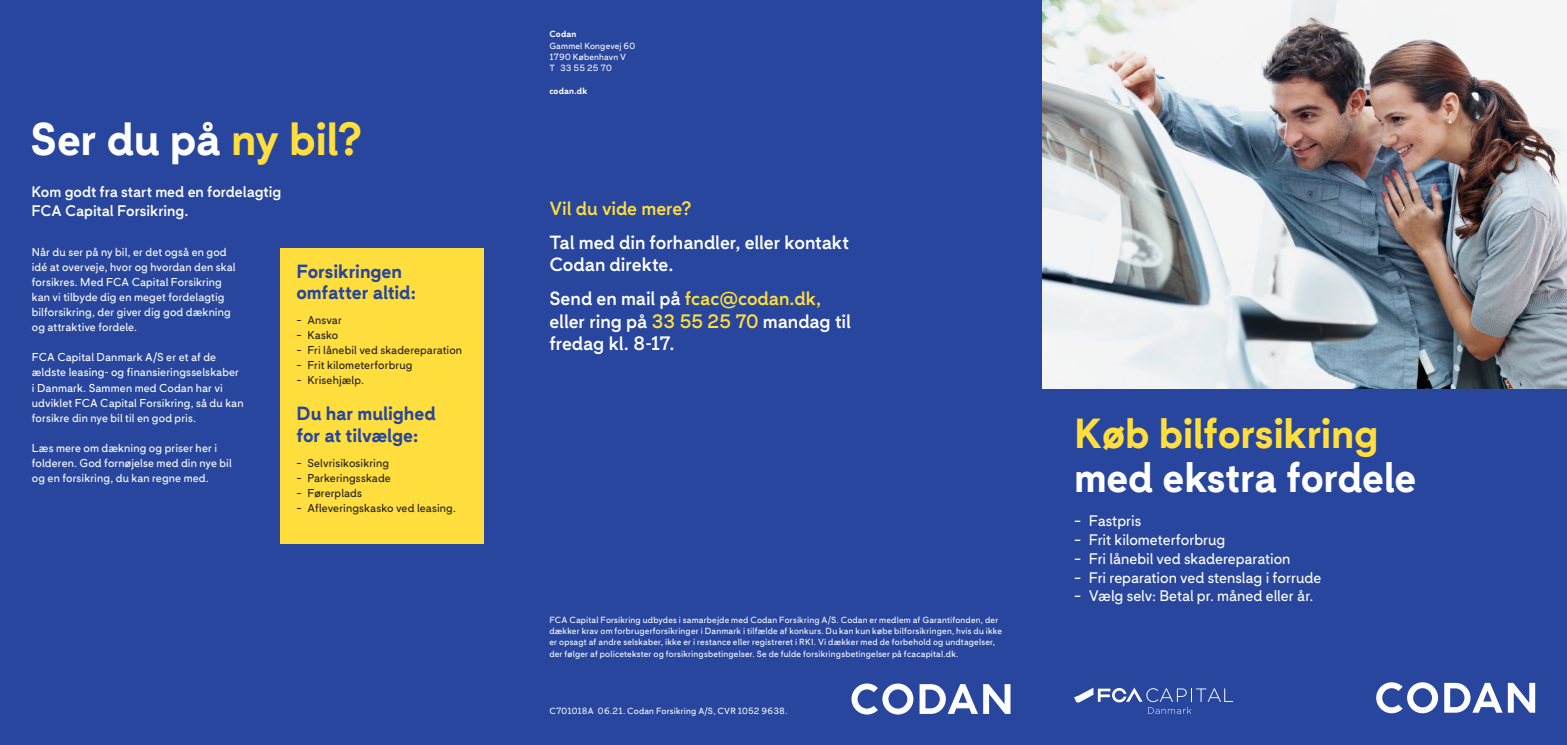
<style>
.page{position:relative;width:1567px;height:745px;background:#fff}
.page>*{position:absolute;margin:0;border:0;box-sizing:border-box;transform-origin:0 0}
.t1{font:700 45px "Codan";letter-spacing:-.015em;color:#fff}
.t2{font:700 41.25px/43.8px "Codan";letter-spacing:-.01em;color:#ffde3d}
.t3{font:500 18.75px/22.5px "Codan";letter-spacing:-.005em;color:#fff}
.t4{font:700 18.75px/21.2px "Codan";letter-spacing:-.005em;color:#28469d}
.t5{font:500 18.75px "Codan";letter-spacing:-.005em;color:#ffde3d}
.t6{font:15px "Codan";letter-spacing:-.005em;color:#fff}
.t7{font:500 15px/18.8px "Codan";letter-spacing:-.005em;color:#fff}
.t8{font:11.25px/15px "Codan";letter-spacing:.01em;color:#fff}
.t9{font:11.25px "Codan";letter-spacing:.01em;color:#231f20}
.t10{font:8.75px/11.2px "Codan";letter-spacing:.02em;color:#fff}
.t11{font:700 8.75px "Codan";letter-spacing:.02em;color:#fff}
.s1{color:#ffde3d}
.s2{color:#fff}
</style>
<div class="page">
<div style="left:1042px;top:0;width:524px;height:744px;background:#28469d"></div>
<div style="left:0;top:0;width:1042px;height:744px;background:#28469d"></div>
<img style="left:1042px;top:0;width:524px;height:388px">
<svg style="left:851px;top:683px;width:159px;height:31px"></svg>
<svg style="left:1376px;top:682px;width:158px;height:30px"></svg>
<svg style="left:1074px;top:687px;width:158px;height:26px"></svg>
<div style="left:280px;top:248px;width:204px;height:295px;background:#ffde3d"></div>
<p class="t1" style="left:30px;top:112px;width:333px">Ser du på <span class="s1">ny bil?</span></p>
<p class="t7" style="left:31px;top:182px;width:251px">Kom godt fra start med en fordelagtig<br>FCA Capital Forsikring.</p>
<p class="t8" style="left:32px;top:245px;width:205px">Når du ser på ny bil, er det også en god idé at overveje, hvor og hvordan den skal forsikres. Med FCA Capital Forsikring kan vi tilbyde dig en meget fordelagtig bilforsikring, der giver dig god dækning og attraktive fordele.</p>
<p class="t8" style="left:32px;top:350px;width:213px">FCA Capital Danmark A/S er et af de ældste leasing- og finansieringsselskaber i Danmark. Sammen med Codan har vi udviklet FCA Capital Forsikring, så du kan forsikre din nye bil til en god pris.</p>
<p class="t8" style="left:32px;top:440px;width:201px">Læs mere om dækning og priser her i folderen. God fornøjelse med din nye bil og en forsikring, du kan regne med.</p>
<p class="t4" style="left:296px;top:260px;width:121px">Forsikringen omfatter altid:</p>
<p class="t9" style="left:296px;top:313px;width:47px">– Ansvar</p>
<p class="t9" style="left:296px;top:328px;width:43px">– Kasko</p>
<p class="t9" style="left:296px;top:343px;width:167px">– Fri lånebil ved skadereparation</p>
<p class="t9" style="left:296px;top:358px;width:118px">– Frit kilometerforbrug</p>
<p class="t9" style="left:296px;top:373px;width:69px">– Krisehjælp.</p>
<p class="t4" style="left:296px;top:402px;width:141px">Du har mulighed for at tilvælge:</p>
<p class="t9" style="left:296px;top:456px;width:94px">– Selvrisikosikring</p>
<p class="t9" style="left:296px;top:471px;width:96px">– Parkeringsskade</p>
<p class="t9" style="left:296px;top:486px;width:67px">– Førerplads</p>
<p class="t9" style="left:296px;top:501px;width:161px">– Afleveringskasko ved leasing.</p>
<p class="t11" style="left:549px;top:29px;width:29px">Codan</p>
<p class="t10" style="left:549px;top:40px;width:87px">Gammel Kongevej 60</p>
<p class="t10" style="left:549px;top:51px;width:78px">1790 København V</p>
<p class="t10" style="left:549px;top:62px;width:64px">T 33 55 25 70</p>
<p class="t11" style="left:549px;top:85px;width:40px">codan.dk</p>
<p class="t5" style="left:549px;top:197px;width:144px">Vil du vide mere?</p>
<p class="t3" style="left:549px;top:231px;width:301px">Tal med din forhandler, eller kontakt<br>Codan direkte.</p>
<p class="t3" style="left:549px;top:287px;width:303px">Send en mail på <span class="s1">fcac@codan.dk, </span>eller ring på <span class="s1">33 55 25 70</span> mandag til fredag kl. 8-17.</p>
<p class="t10" style="left:549px;top:613px;width:454px">FCA Capital Forsikring udbydes i samarbejde med Codan Forsikring A/S. Codan er medlem af Garantifonden, der dækker krav om forbrugerforsikringer i Danmark i tilfælde af konkurs. Du kan kun købe bilforsikringen, hvis du ikke er opsagt af andre selskaber, ikke er i restance eller registreret i RKI. Vi dækker med de forbehold og undtagelser, der følger af policetekster og forsikringsbetingelser. Se de fulde forsikringsbetingelser på fcacapital.dk.</p>
<p class="t10" style="left:549px;top:704px;width:239px">C701018A 06.21. Codan Forsikring A/S, CVR 1052 9638.</p>
<p class="t2" style="left:1074px;top:411px;width:343px">Køb bilforsikring <span class="s2">med ekstra fordele</span></p>
<p class="t6" style="left:1074px;top:512px;width:68px">– Fastpris</p>
<p class="t6" style="left:1074px;top:530px;width:153px">– Frit kilometerforbrug</p>
<p class="t6" style="left:1074px;top:549px;width:218px">– Fri lånebil ved skadereparation</p>
<p class="t6" style="left:1074px;top:568px;width:249px">– Fri reparation ved stenslag i forrude</p>
<p class="t6" style="left:1074px;top:587px;width:241px">– Vælg selv: Betal pr. måned eller år.</p>
</div>
